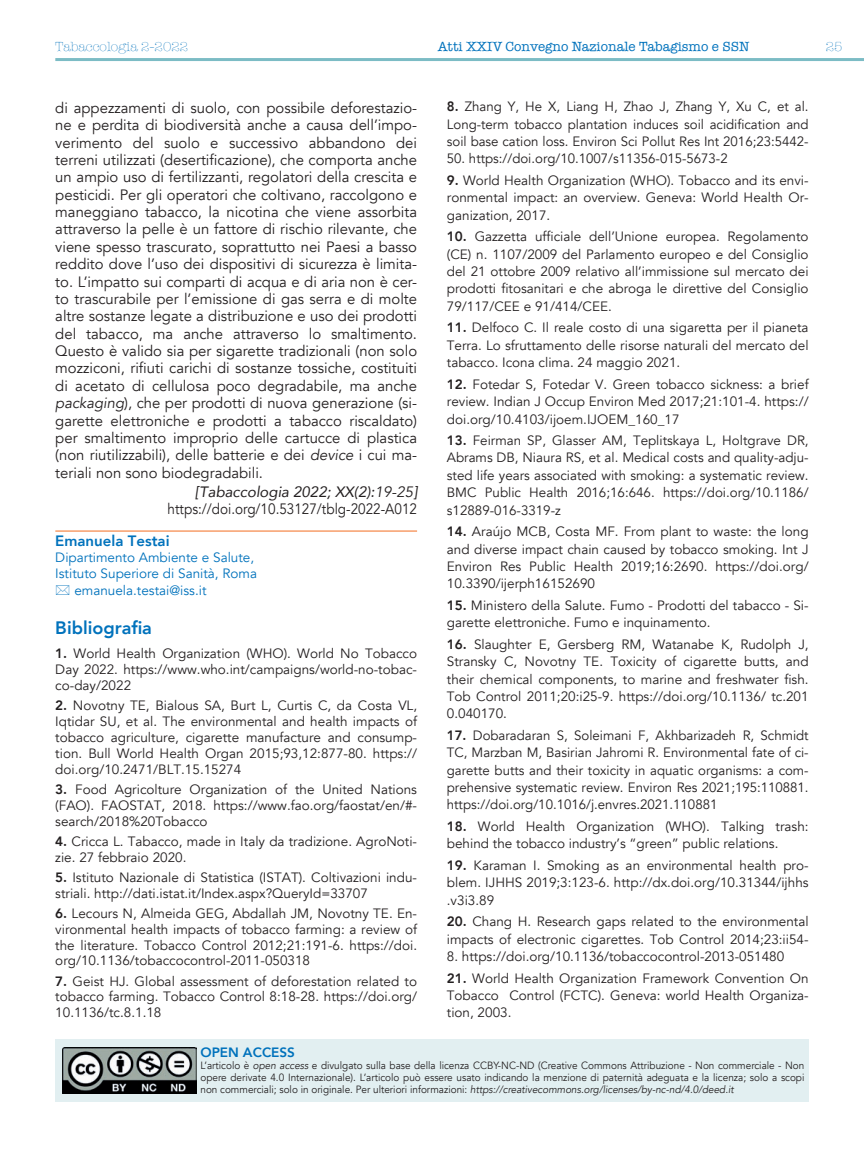
<style>
.page{position:relative;width:864px;height:1157px;background:#fff}
.page>*{position:absolute;margin:0;border:0;box-sizing:border-box;transform-origin:0 0}
.t1{font:800 18px "Avenir";color:#0072bc}
.t2{font:15px/17.4px "Avenir";color:#231f20;text-align:justify}
.t3{font:15px/16.6px "Avenir";color:#231f20;text-align:right;scale:.9 1}
.t4{font:800 15px "Avenir";color:#0072bc}
.t5{font:13.5px/17.4px "Avenir";color:#231f20;text-align:justify}
.t6{font:13.5px/15.9px "Avenir";color:#0072bc}
.t7{font:13.5px "American Typewriter";color:#0072bc}
.t8{font:300 13.5px "American Typewriter";color:#0072bc}
.t9{font:800 13.5px "Avenir";color:#0072bc}
.t10{font:10.5px/12px "Avenir";color:#231f20;text-align:justify;scale:.95 1}
.s1{font-style:italic}
.s2{font-weight:800}
</style>
<div class="page">
<hr style="left:55px;top:58px;width:808px;height:3px;background:#7cbcc5">
<hr style="left:55px;top:530px;width:362px;height:1px;background:#f36e21">
<div style="left:55px;top:1039px;width:753px;height:62px;background:#e2eff1"></div>
<img style="left:62px;top:1047px;width:134px;height:46px">
<p class="t8" style="left:55px;top:39px;width:134px">Tabaccologia 2-2022</p>
<p class="t7" style="left:437px;top:39px;width:313px">Atti XXIV Convegno Nazionale Tabagismo e SSN</p>
<p class="t8" style="left:825px;top:39px;width:18px">25</p>
<p class="t2" style="left:55px;top:99px;width:363px">di appezzamenti di suolo, con possibile deforestazio&shy;ne e perdita di biodiversità anche a causa dell’impo&shy;verimento del suolo e successivo abbandono dei terreni utilizzati (desertificazione), che comporta anche un ampio uso di fertilizzanti, regolatori della crescita e pesticidi. Per gli operatori che coltivano, raccolgono e maneggiano tabacco, la nicotina che viene assorbita attraverso la pelle è un fattore di rischio rilevante, che viene spesso trascurato, soprattutto nei Paesi a basso reddito dove l’uso dei dispositivi di sicurezza è limita&shy;to. L’impatto sui comparti di acqua e di aria non è cer&shy;to trascurabile per l’emissione di gas serra e di molte altre sostanze legate a distribuzione e uso dei prodotti del tabacco, ma anche attraverso lo smaltimento.<br>Questo è valido sia per sigarette tradizionali (non solo mozziconi, rifiuti carichi di sostanze tossiche, costituiti di acetato di cellulosa poco degradabile, ma anche <span class="s1">packaging</span>), che per prodotti di nuova generazione (si&shy;garette elettroniche e prodotti a tabacco riscaldato) per smaltimento improprio delle cartucce di plastica (non riutilizzabili), delle batterie e dei <span class="s1">device</span> i cui ma&shy;teriali non sono biodegradabili.</p>
<p class="t3" style="left:167px;top:484px;width:278px"><span class="s1">[Tabaccologia 2022; XX(2):</span><span class="s1">19-25</span><span class="s1">] </span>https://doi.org/10.53127/tblg-2022-A012</p>
<p class="t4" style="left:55px;top:529px;width:116px">Emanuela Testai</p>
<p class="t6" style="left:55px;top:550px;width:203px">Dipartimento Ambiente e Salute,<br>Istituto Superiore di Sanità, Roma</p>
<p class="t6" style="left:74px;top:583px;width:134px">emanuela.testai@iss.it</p>
<h1 class="t1" style="left:55px;top:614px;width:98px">Bibliografia</h1>
<p class="t5" style="left:55px;top:646px;width:363px;line-height:15.9px"><span class="s2">1.</span> World Health Organization (WHO). World No Tobacco Day 2022. https://www.who.int/campaigns/world-no-tobac&shy;co-day/2022</p>
<p class="t5" style="left:55px;top:698px;width:363px;line-height:15.9px"><span class="s2">2.</span> Novotny TE, Bialous SA, Burt L, Curtis C, da Costa VL, Iqtidar SU, et al. The environmental and health impacts of tobacco agriculture, cigarette manufacture and consump&shy;tion. Bull World Health Organ 2015;93,12:877-80. https:// doi.org/10.2471/BLT.15.15274</p>
<p class="t5" style="left:55px;top:781px;width:363px;line-height:15.9px"><span class="s2">3.</span> Food Agricolture Organization of the United Nations (FAO). FAOSTAT, 2018. https://www.fao.org/faostat/en/#- search/2018%20Tobacco</p>
<p class="t5" style="left:55px;top:833px;width:363px;line-height:15.9px"><span class="s2">4.</span> Cricca L. Tabacco, made in Italy da tradizione. AgroNoti&shy;zie. 27 febbraio 2020.</p>
<p class="t5" style="left:55px;top:869px;width:363px;line-height:15.9px"><span class="s2">5.</span> Istituto Nazionale di Statistica (ISTAT). Coltivazioni indu&shy;striali. http://dati.istat.it/Index.aspx?QueryId=33707</p>
<p class="t5" style="left:55px;top:905px;width:363px;line-height:15.9px"><span class="s2">6.</span> Lecours N, Almeida GEG, Abdallah JM, Novotny TE. En&shy;vironmental health impacts of tobacco farming: a review of the literature. Tobacco Control 2012;21:191-6. https://doi. org/10.1136/tobaccocontrol-2011-050318</p>
<p class="t5" style="left:55px;top:973px;width:363px;line-height:15.9px"><span class="s2">7.</span> Geist HJ. Global assessment of deforestation related to tobacco farming. Tobacco Control 8:18-28. https://doi.org/ 10.1136/tc.8.1.18</p>
<p class="t5" style="left:446px;top:98px;width:363px"><span class="s2">8.</span> Zhang Y, He X, Liang H, Zhao J, Zhang Y, Xu C, et al.<br>Long-term tobacco plantation induces soil acidification and soil base cation loss. Environ Sci Pollut Res Int 2016;23:5442-</p>
<p class="t5" style="left:446px;top:150px;width:282px">50. https://doi.org/10.1007/s11356-015-5673-2</p>
<p class="t5" style="left:446px;top:172px;width:363px"><span class="s2">9.</span> World Health Organization (WHO). Tobacco and its envi&shy;ronmental impact: an overview. Geneva: World Health Or&shy;ganization, 2017.</p>
<p class="t5" style="left:446px;top:228px;width:363px"><span class="s2">10.</span> Gazzetta ufficiale dell’Unione europea. Regolamento (CE) n. 1107/2009 del Parlamento europeo e del Consiglio del 21 ottobre 2009 relativo all’immissione sul mercato dei prodotti fitosanitari e che abroga le direttive del Consiglio 79/117/CEE e 91/414/CEE.</p>
<p class="t5" style="left:446px;top:319px;width:363px"><span class="s2">11.</span> Delfoco C. Il reale costo di una sigaretta per il pianeta Terra. Lo sfruttamento delle risorse naturali del mercato del tabacco. Icona clima. 24 maggio 2021.</p>
<p class="t5" style="left:446px;top:376px;width:363px"><span class="s2">12.</span> Fotedar S, Fotedar V. Green tobacco sickness: a brief review. Indian J Occup Environ Med 2017;21:101-4. https:// doi.org/10.4103/ijoem.IJOEM_160_17</p>
<p class="t5" style="left:446px;top:432px;width:363px"><span class="s2">13.</span> Feirman SP, Glasser AM, Teplitskaya L, Holtgrave DR, Abrams DB, Niaura RS, et al. Medical costs and quality-adju&shy;sted life years associated with smoking: a systematic review.<br>BMC Public Health 2016;16:646. https://doi.org/10.1186/ s12889-016-3319-z</p>
<p class="t5" style="left:446px;top:523px;width:363px"><span class="s2">14.</span> Araújo MCB, Costa MF. From plant to waste: the long and diverse impact chain caused by tobacco smoking. Int J Environ Res Public Health 2019;16:2690. https://doi.org/ 10.3390/ijerph16152690</p>
<p class="t5" style="left:446px;top:597px;width:363px"><span class="s2">15.</span> Ministero della Salute. Fumo - Prodotti del tabacco - Si&shy;garette elettroniche. Fumo e inquinamento.</p>
<p class="t5" style="left:446px;top:635px;width:363px"><span class="s2">16.</span> Slaughter E, Gersberg RM, Watanabe K, Rudolph J, Stransky C, Novotny TE. Toxicity of cigarette butts, and their chemical components, to marine and freshwater fish.<br>Tob Control 2011;20:i25-9. https://doi.org/10.1136/ tc.201<br>0.040170.</p>
<p class="t5" style="left:446px;top:727px;width:363px"><span class="s2">17.</span> Dobaradaran S, Soleimani F, Akhbarizadeh R, Schmidt TC, Marzban M, Basirian Jahromi R. Environmental fate of ci&shy;garette butts and their toxicity in aquatic organisms: a com&shy;prehensive systematic review. Environ Res 2021;195:110881. https://doi.org/10.1016/j.envres.2021.110881</p>
<p class="t5" style="left:446px;top:818px;width:363px"><span class="s2">18.</span> World Health Organization (WHO). Talking trash: behind the tobacco industry’s “green” public relations.</p>
<p class="t5" style="left:446px;top:856px;width:363px"><span class="s2">19.</span> Karaman I. Smoking as an environmental health pro&shy;blem. IJHHS 2019;3:123-6. http://dx.doi.org/10.31344/ijhhs .v3i3.89</p>
<p class="t5" style="left:446px;top:913px;width:363px"><span class="s2">20.</span> Chang H. Research gaps related to the environmental impacts of electronic cigarettes. Tob Control 2014;23:ii54-</p>
<p class="t5" style="left:446px;top:948px;width:339px">8. https://doi.org/10.1136/tobaccocontrol-2013-051480</p>
<p class="t5" style="left:446px;top:969px;width:363px"><span class="s2">21.</span> World Health Organization Framework Convention On Tobacco Control (FCTC). Geneva: world Health Organiza&shy;tion, 2003.</p>
<p class="t9" style="left:200px;top:1041px;width:96px">OPEN ACCESS</p>
<p class="t10" style="left:200px;top:1059px;width:637px">L’articolo è <span class="s1">open access</span> e divulgato sulla base della licenza CCBY-NC-ND (Creative Commons Attribuzione - Non commerciale - Non opere derivate 4.0 Internazionale). L’articolo può essere usato indicando la menzione di paternità adeguata e la licenza; solo a scopi non commerciali; solo in originale. Per ulteriori informazioni: <span class="s1">https://creativecommons.org/licenses/by-nc-nd/4.0/deed.it</span></p>
</div>
